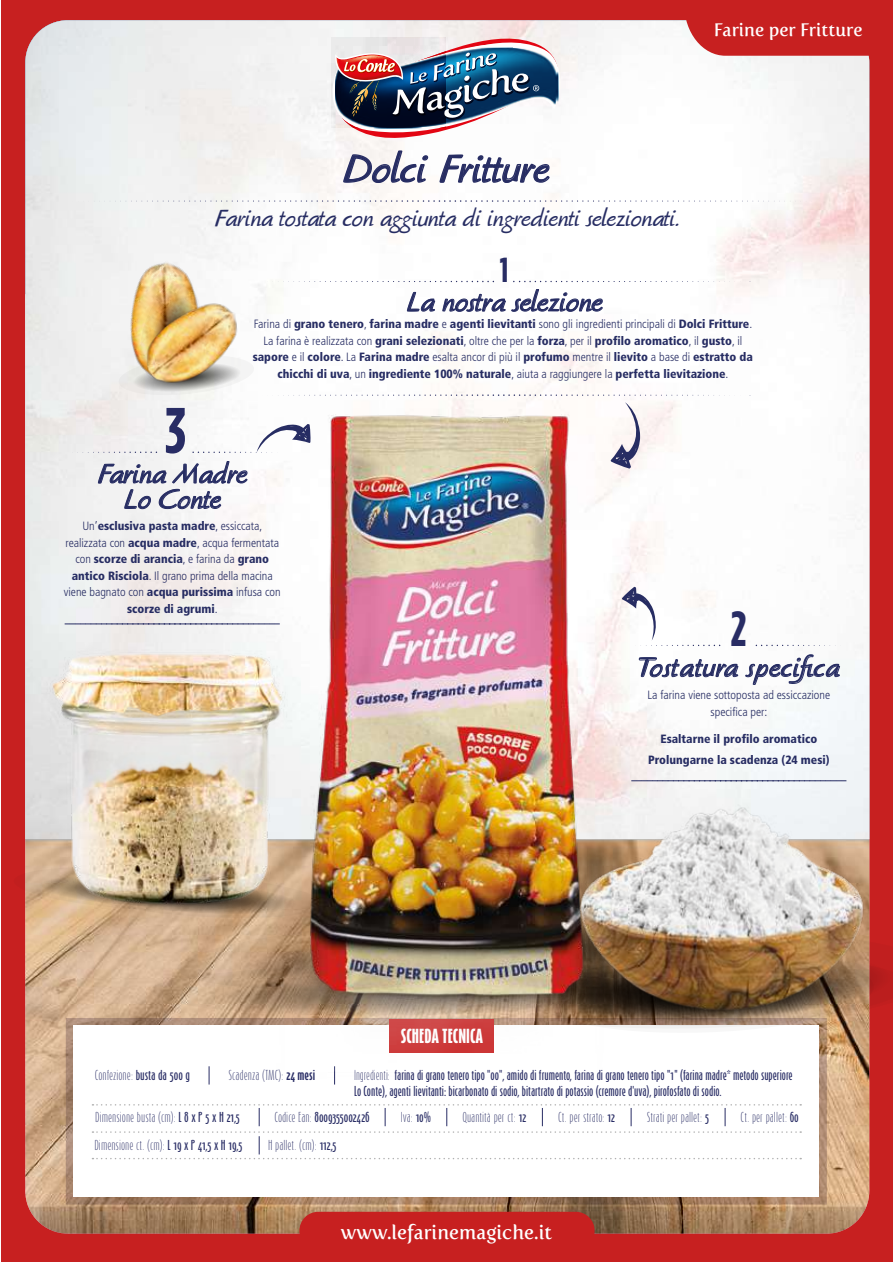
<style>
.page{position:relative;width:893px;height:1263px;background:#fff}
.page>*{position:absolute;margin:0;border:0;box-sizing:border-box;transform-origin:0 0}
.t1{font:700 64.5px "Gotham Condensed";color:#282c64}
.t2{font:700 49.5px "Gotham Condensed";color:#282c64}
.t3{font:italic 43.05px "AI Oz Brush";letter-spacing:.01em;color:#272d63}
.t4{font:700 34.5px "Gotham Condensed";color:#282c64}
.t5{font:italic 30px/25.5px "AI Oz Brush";color:#272d63;text-align:center}
.t6{font:italic 30px "AI Oz Brush";letter-spacing:.025em;color:#272d63}
.t7{font:italic 25.8px "AI Oz Brush";letter-spacing:-.01em;color:#272d63}
.t8{font:19.5px "Fertigo Pro";color:#fff}
.t9{font:18px "Fertigo Pro";color:#fff}
.t10{font:800 16.95px "Schmalhans";color:#fff}
.t11{font:900 condensed 12px/16.5px "Frutiger";color:#272d63;text-align:center}
.t12{font:300 condensed 12px/16.5px "Frutiger";color:#272d63;text-align:center}
.t13{font:500 12px/16.5px "Schmalhans";color:#282c64;scale:.93 1}
.t14{font:300 12px "Schmalhans";color:#282c64}
.t15{font:500 12px "Schmalhans";letter-spacing:-.025em;color:#282c64}
.s1{font-weight:300}
.s2{font-weight:900}
.s3{font-weight:500}
.s4{font-weight:700}
</style>
<div class="page">
<div style="left:1px;top:0;width:892px;height:1262px;background:#c72020"></div>
<img style="left:25px;top:839px;width:844px;height:394px">
<img style="left:25px;top:20px;width:844px;height:819px">
<svg style="left:684px;top:20px;width:185px;height:36px"></svg>
<div style="left:299px;top:1212px;width:296px;height:37px;background:#c72020;border-radius:19px"></div>
<svg style="left:342px;top:150px;width:87px;height:34px;background:#d0cfd8"></svg>
<svg style="left:439px;top:153px;width:111px;height:31px;background:#caccd8"></svg>
<img style="left:332px;top:37px;width:229px;height:103px">
<svg style="left:73px;top:200px;width:750px;height:2px"></svg>
<svg style="left:761px;top:645px;width:80px;height:1px"></svg>
<svg style="left:761px;top:780px;width:81px;height:2px"></svg>
<svg style="left:761px;top:654px;width:80px;height:31px;background:#d1d4dd"></svg>
<svg style="left:25px;top:867px;width:121px;height:51px"></svg>
<svg style="left:66px;top:1018px;width:761px;height:186px;background:#a8876f"></svg>
<div style="left:73px;top:1025px;width:746px;height:171px;background:#fff"></div>
<svg style="left:92px;top:1104px;width:709px;height:55px"></svg>
<svg style="left:761px;top:932px;width:132px;height:101px"></svg>
<svg style="left:407px;top:292px;width:29px;height:21px"></svg>
<svg style="left:442px;top:289px;width:161px;height:24px;background:#cdcedb"></svg>
<img style="left:93px;top:249px;width:143px;height:146px">
<svg style="left:119px;top:284px;width:135px;height:111px;background:#efe2ca"></svg>
<img style="left:140px;top:300px;width:101px;height:88px">
<svg style="left:262px;top:281px;width:232px;height:1px"></svg>
<svg style="left:513px;top:281px;width:233px;height:1px"></svg>
<img style="left:146px;top:345px;width:615px;height:737px">
<img style="left:572px;top:787px;width:296px;height:233px">
<svg style="left:72px;top:452px;width:85px;height:1px"></svg>
<svg style="left:70px;top:623px;width:206px;height:2px"></svg>
<svg style="left:98px;top:460px;width:150px;height:50px;background:#d1d2db"></svg>
<img style="left:38px;top:644px;width:250px;height:271px">
<svg style="left:192px;top:423px;width:119px;height:30px;background:#e4e4ea"></svg>
<h3 class="t9" style="left:714px;top:19px;width:150px">Farine per Fritture</h3>
<h3 class="t3" style="left:343px;top:142px;width:207px">Dolci Fritture</h3>
<h3 class="t7" style="left:214px;top:202px;width:468px">Farina tostata con aggiunta di ingredienti selezionati.</h3>
<h3 class="t4" style="left:500px;top:250px;width:10px">1</h3>
<h3 class="t5" style="left:406px;top:288px;width:198px">La nostra selezione</h3>
<p class="t11" style="left:253px;top:316px;width:502px"><span class="s1">Farina di</span> grano tenero<span class="s1">,</span> farina madre <span class="s1">e</span> agenti lievitanti <span class="s1">sono gli ingredienti principali di</span> Dolci Fritture<span class="s1">.<br>La farina è realizzata con</span> grani selezionati<span class="s1">, oltre che per la</span> forza<span class="s1">, per il</span> profilo aromatico<span class="s1">, il</span> gusto<span class="s1">, il </span>sapore <span class="s1">e il</span> colore<span class="s1">. La</span> Farina madre <span class="s1">esalta ancor di più il</span> profumo <span class="s1">mentre il</span> lievito <span class="s1">a base di</span> estratto da chicchi di uva<span class="s1">, un</span> ingrediente 100% naturale<span class="s1">, aiuta a raggiungere la</span> perfetta lievitazione<span class="s1">.</span></p>
<h1 class="t1" style="left:165px;top:394px;width:23px">3</h1>
<h3 class="t5" style="left:97px;top:460px;width:151px">Farina Madre<br>Lo Conte</h3>
<p class="t12" style="left:64px;top:518px;width:218px">Un’<span class="s2">esclusiva pasta madre</span>, essiccata, realizzata con <span class="s2">acqua madre</span>, acqua fermentata con <span class="s2">scorze di arancia</span>, e farina da <span class="s2">grano antico Risciola</span>. Il grano prima della macina viene bagnato con <span class="s2">acqua purissima</span> infusa con <span class="s2">scorze di agrumi</span>.</p>
<h3 class="t10" style="left:401px;top:1025px;width:84px">SCHEDA TECNICA</h3>
<h2 class="t2" style="left:730px;top:601px;width:17px">2</h2>
<h3 class="t6" style="left:638px;top:649px;width:203px">Tostatura specifica</h3>
<p class="t12" style="left:647px;top:687px;width:184px">La farina viene sottoposta ad essiccazione specifica per:</p>
<p class="t11" style="left:648px;top:728px;width:183px;line-height:21px">Esaltarne il profilo aromatico<br>Prolungarne la scadenza (24 mesi)</p>
<p class="t14" style="left:95px;top:1068px;width:97px">Confezione: <span class="s3">busta da 500 g</span></p>
<p class="t14" style="left:229px;top:1068px;width:88px">Scadenza (TMC): <span class="s4">24 MESI</span></p>
<p class="t13" style="left:354px;top:1066px;width:473px"><span class="s1">Ingredienti:</span> farina di grano tenero tipo "00", amido di frumento, farina di grano tenero tipo "1" (farina madre* metodo superiore<br>Lo Conte), agenti lievitanti: bicarbonato di sodio, bitartrato di potassio (cremore d'uva), pirofosfato di sodio.</p>
<p class="t14" style="left:95px;top:1110px;width:146px">Dimensione busta (cm): <span class="s3">L 8 x P 5 x H 21,5</span></p>
<p class="t15" style="left:274px;top:1109px;width:97px"><span class="s1">Codice Ean:</span> 8009355002426</p>
<p class="t14" style="left:401px;top:1110px;width:32px">Iva: <span class="s3">10%</span></p>
<p class="t14" style="left:462px;top:1110px;width:66px">Quantità per ct: <span class="s3">12</span></p>
<p class="t14" style="left:558px;top:1110px;width:59px">Ct. per strato: <span class="s3">12</span></p>
<p class="t14" style="left:647px;top:1110px;width:64px">Strati per pallet: <span class="s3">5</span></p>
<p class="t14" style="left:741px;top:1110px;width:60px">Ct. per pallet: <span class="s3">60</span></p>
<p class="t14" style="left:94px;top:1138px;width:150px">Dimensione ct. (cm): <span class="s3">L 19 x P 41,5 x H 19,5</span></p>
<p class="t14" style="left:268px;top:1138px;width:70px">H pallet. (cm): <span class="s3">112,5</span></p>
<h3 class="t8" style="left:341px;top:1221px;width:213px">www.lefarinemagiche.it</h3>
</div>
